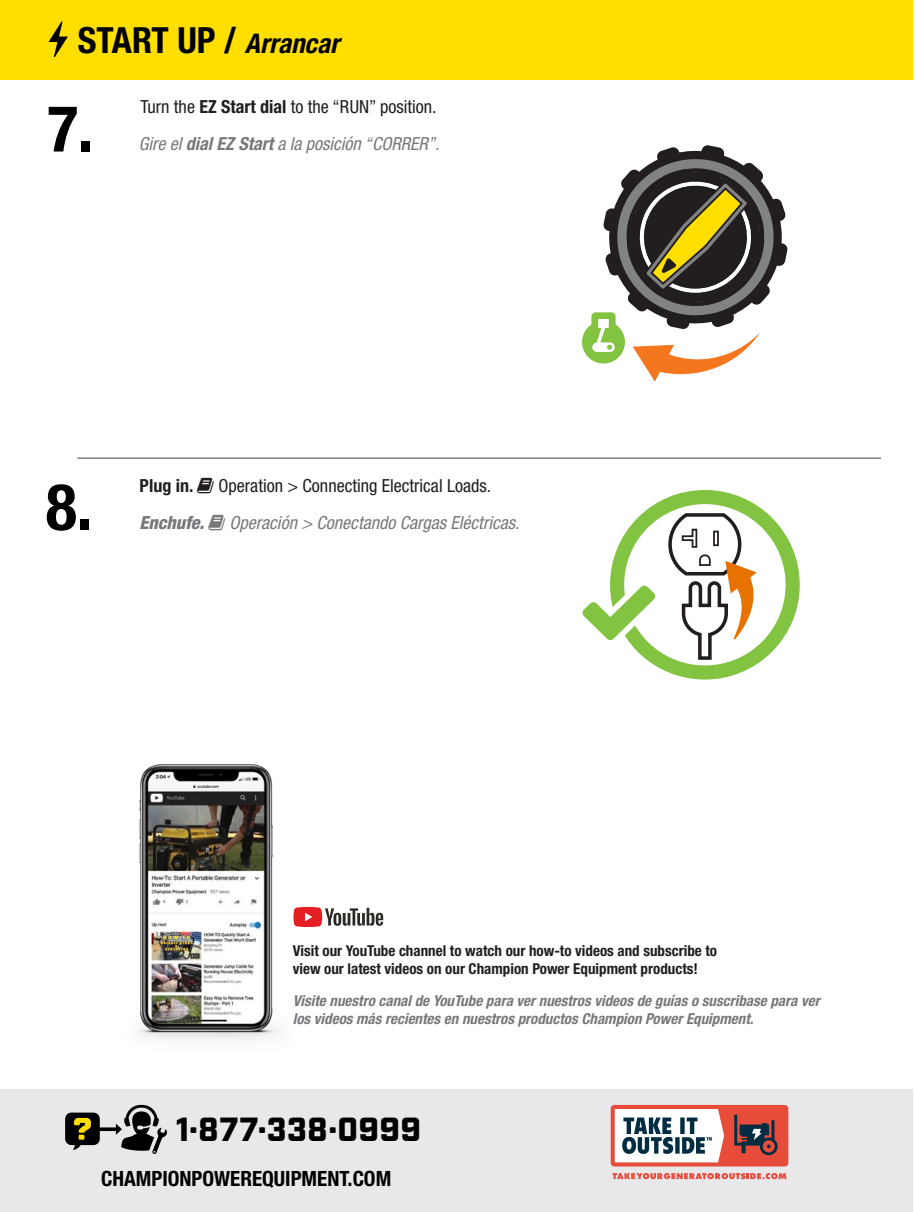
<style>
.page{position:relative;width:915px;height:1212px;background:#fff}
.page>*{position:absolute;margin:0;border:0;box-sizing:border-box;transform-origin:0 0}
.t1{font:700 condensed 64.35px "Helvetica Neue LT Std";color:#000}
.t2{font:700 condensed 36.15px "Helvetica Neue LT Std";color:#000}
.t3{font:900 32.55px "Industry";letter-spacing:.015em;color:#000}
.t4{font:700 condensed 21px "Helvetica Neue LT Std";color:#000}
.t5{font:condensed 18px/37px "Helvetica Neue LT Std";color:#221e1f}
.t6{font:italic condensed 18px "Helvetica Neue LT Std";color:#77787b}
.t7{font:italic 800 condensed 18px "Helvetica Neue LT Std";color:#77787b}
.t8{font:700 condensed 18px "Helvetica Neue LT Std";color:#221e1f}
.t9{font:italic 700 condensed 15px/18px "Helvetica Neue LT Std";color:#77787b}
.t10{font:700 condensed 15px/18px "Helvetica Neue LT Std";color:#221e1f}
.s1{font-style:italic;font-size:27px}
.s2{font-weight:700}
.s3{font-style:italic;color:#77787b}
.s4{font-weight:700;font-style:italic;color:#77787b}
.s5{font-size:23.85px}
</style>
<div class="page">
<div style="left:0;top:0;width:912px;height:80px;background:#ffdf00"></div>
<svg style="left:49px;top:21px;width:19px;height:36px"></svg>
<div style="left:0;top:1090px;width:912px;height:122px;background:#e8e7e9"></div>
<svg style="left:65px;top:1109px;width:102px;height:45px"></svg>
<div style="left:610px;top:1105px;width:178px;height:61px;background:#e74b39;border-radius:4px"></div>
<svg style="left:734px;top:1115px;width:43px;height:40px"></svg>
<svg style="left:614px;top:1109px;width:109px;height:53px"></svg>
<svg style="left:612px;top:1173px;width:174px;height:6px"></svg>
<svg style="left:649px;top:490px;width:151px;height:190px"></svg>
<hr style="left:77px;top:457px;width:803px;height:2px;background:#808284">
<svg style="left:582px;top:145px;width:205px;height:237px"></svg>
<img style="left:2px;top:764px;width:408px;height:345px">
<svg style="left:293px;top:907px;width:90px;height:20px"></svg>
<svg style="left:610px;top:508px;width:146px;height:154px"></svg>
<h2 class="t2" style="left:78px;top:18px;width:263px">START UP / <span class="s1">Arrancar</span></h2>
<h1 class="t1" style="left:47px;top:90px;width:48px">7.</h1>
<p class="t5" style="left:139px;top:88px;width:302px">Turn the <span class="s2">EZ Start dial</span> to the “RUN” position.<br><span class="s3">Gire el</span> <span class="s4">dial EZ Start</span> <span class="s3">a la posición “CORRER”.</span></p>
<h1 class="t1" style="left:46px;top:468px;width:48px">8.</h1>
<p class="t8" style="left:140px;top:474px;width:55px">Plug in.</p>
<p class="t5" style="left:218px;top:467px;width:274px">Operation &gt; Connecting Electrical Loads.</p>
<p class="t7" style="left:139px;top:511px;width:66px">Enchufe.</p>
<p class="t6" style="left:229px;top:512px;width:291px">Operación &gt; Conectando Cargas Eléctricas.</p>
<p class="t10" style="left:293px;top:942px;width:426px">Visit our YouTube channel to watch our how-to videos and subscribe to view our latest videos on our Champion Power Equipment products!</p>
<p class="t9" style="left:293px;top:992px;width:528px">Visite nuestro canal de YouTube para ver nuestros videos de guías o suscribase para ver los videos más recientes en nuestros productos Champion Power Equipment.</p>
<h3 class="t3" style="left:176px;top:1109px;width:247px">1<span class="s5">•</span>877<span class="s5">•</span>338<span class="s5">•</span>0999</h3>
<h3 class="t4" style="left:101px;top:1165px;width:291px">CHAMPIONPOWEREQUIPMENT.COM</h3>
</div>
